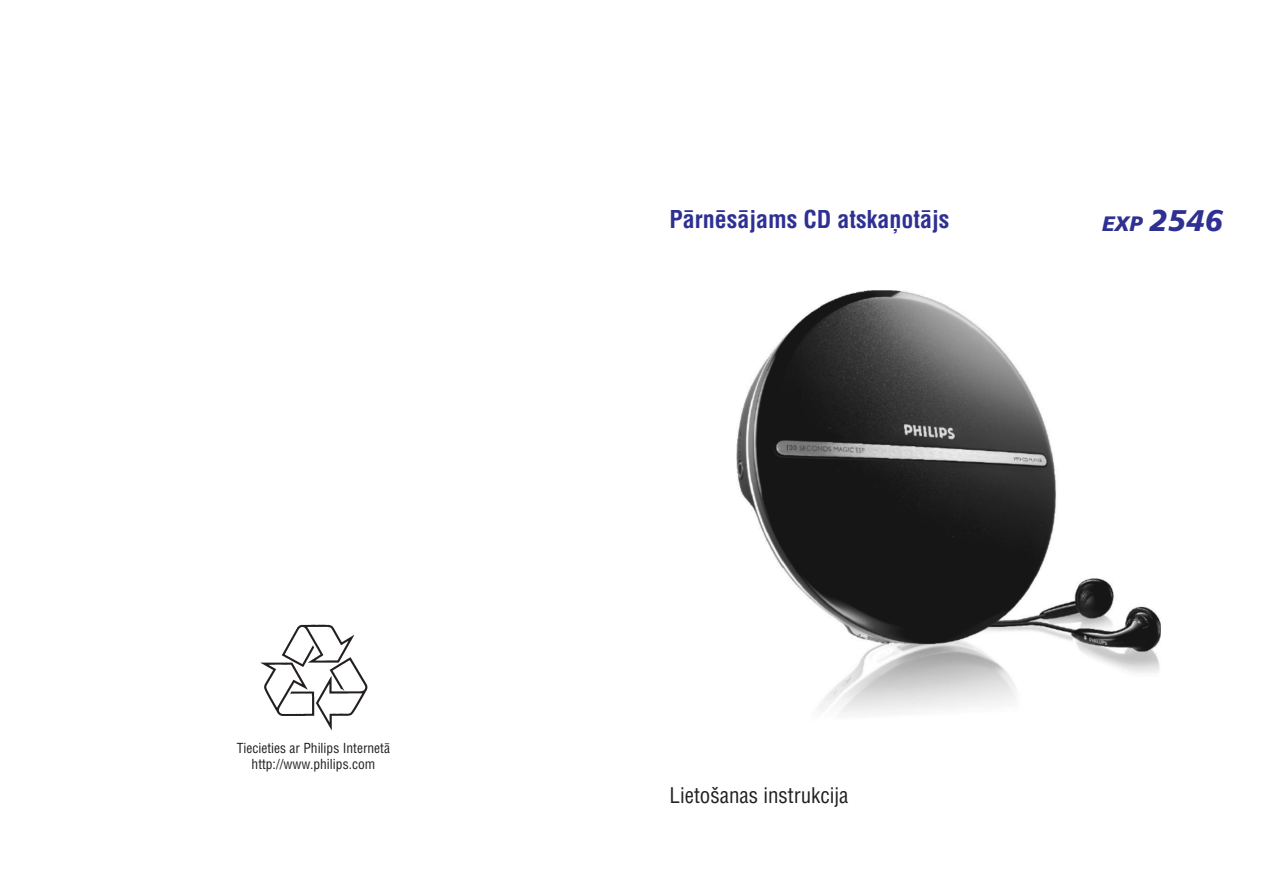
<style>
.page{position:relative;width:1263px;height:893px;background:#fff}
.page>*{position:absolute;margin:0;border:0;box-sizing:border-box;transform-origin:0 0}
.t1{font:italic 30px "Rim Humanist 777 Blk BT";color:#2e3092}
.t2{font:700 24px "Rim Helvetica Condensed";color:#2e3092}
.t3{font:21px "Rim Helvetica Condensed";color:#231f20}
.t4{font:13.5px/15.9px "Rim Helvetica Condensed";color:#231f20;text-align:center}
.s1{font-size:21px}
</style>
<div class="page">
<img style="left:260px;top:624px;width:108px;height:107px">
<img style="left:737px;top:291px;width:424px;height:423px">
<p class="t4" style="left:237px;top:741px;width:155px">Tiecieties ar Philips Internetâ http://www.philips.com</p>
<h2 class="t2" style="left:669px;top:210px;width:281px">Pârnçsâjams CD atskaòotâjs</h2>
<h1 class="t1" style="left:1102px;top:203px;width:122px"><span class="s1">EXP</span> 2546</h1>
<h3 class="t3" style="left:669px;top:788px;width:180px">Lietoðanas instrukcija</h3>
</div>
